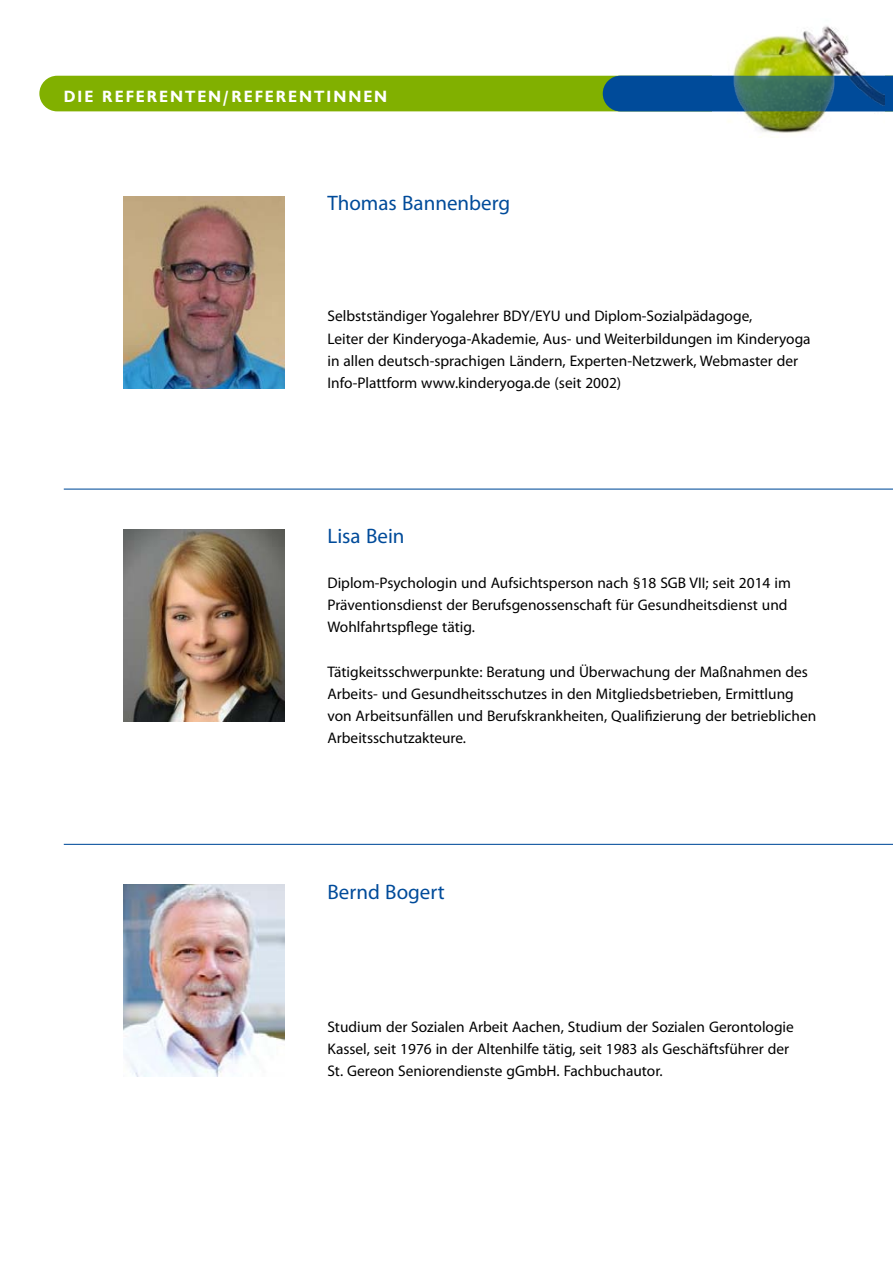
<style>
.page{position:relative;width:893px;height:1263px;background:#fff}
.page>*{position:absolute;margin:0;border:0;box-sizing:border-box;transform-origin:0 0}
.t1{font:21px "Myriad Pro";color:#004b9a}
.t2{font:700 16.8px "Chantilly";letter-spacing:.12em;color:#fff}
.t3{font:15.3px/22.2px "Myriad Pro";color:#000}
</style>
<div class="page">
<img style="left:712px;top:26px;width:173px;height:107px">
<svg style="left:39px;top:76px;width:854px;height:35px;background:#6ca01a"></svg>
<img style="left:707px;top:76px;width:178px;height:35px">
<img style="left:123px;top:197px;width:162px;height:191px">
<hr style="left:64px;top:489px;width:829px;height:1px;background:#004b9a">
<img style="left:123px;top:530px;width:162px;height:191px">
<hr style="left:64px;top:844px;width:829px;height:1px;background:#004b9a">
<img style="left:123px;top:885px;width:162px;height:191px">
<p class="t2" style="left:64px;top:87px;width:325px">DIE REFERENTEN/REFERENTINNEN</p>
<h1 class="t1" style="left:327px;top:190px;width:184px">Thomas Bannenberg</h1>
<p class="t3" style="left:327px;top:305px;width:485px">Selbstständiger Yogalehrer BDY/EYU und Diplom-Sozialpädagoge,<br>Leiter der Kinderyoga-Akademie, Aus- und Weiterbildungen im Kinderyoga in allen deutsch-sprachigen Ländern, Experten-Netzwerk, Webmaster der Info-Plattform www.kinderyoga.de (seit 2002)</p>
<h1 class="t1" style="left:327px;top:523px;width:79px">Lisa Bein</h1>
<p class="t3" style="left:327px;top:571px;width:465px">Diplom-Psychologin und Aufsichtsperson nach §18 SGB VII; seit 2014 im<br>Präventionsdienst der Berufsgenossenschaft für Gesundheitsdienst und<br>Wohlfahrtspflege tätig.</p>
<p class="t3" style="left:327px;top:660px;width:490px">Tätigkeitsschwerpunkte: Beratung und Überwachung der Maßnahmen des Arbeits- und Gesundheitsschutzes in den Mitgliedsbetrieben, Ermittlung von Arbeitsunfällen und Berufskrankheiten, Qualifizierung der betrieblichen Arbeitsschutzakteure.</p>
<h1 class="t1" style="left:327px;top:879px;width:119px">Bernd Bogert</h1>
<p class="t3" style="left:327px;top:1015px;width:468px">Studium der Sozialen Arbeit Aachen, Studium der Sozialen Gerontologie<br>Kassel, seit 1976 in der Altenhilfe tätig, seit 1983 als Geschäftsführer der<br>St. Gereon Seniorendienste gGmbH. Fachbuchautor.</p>
</div>
